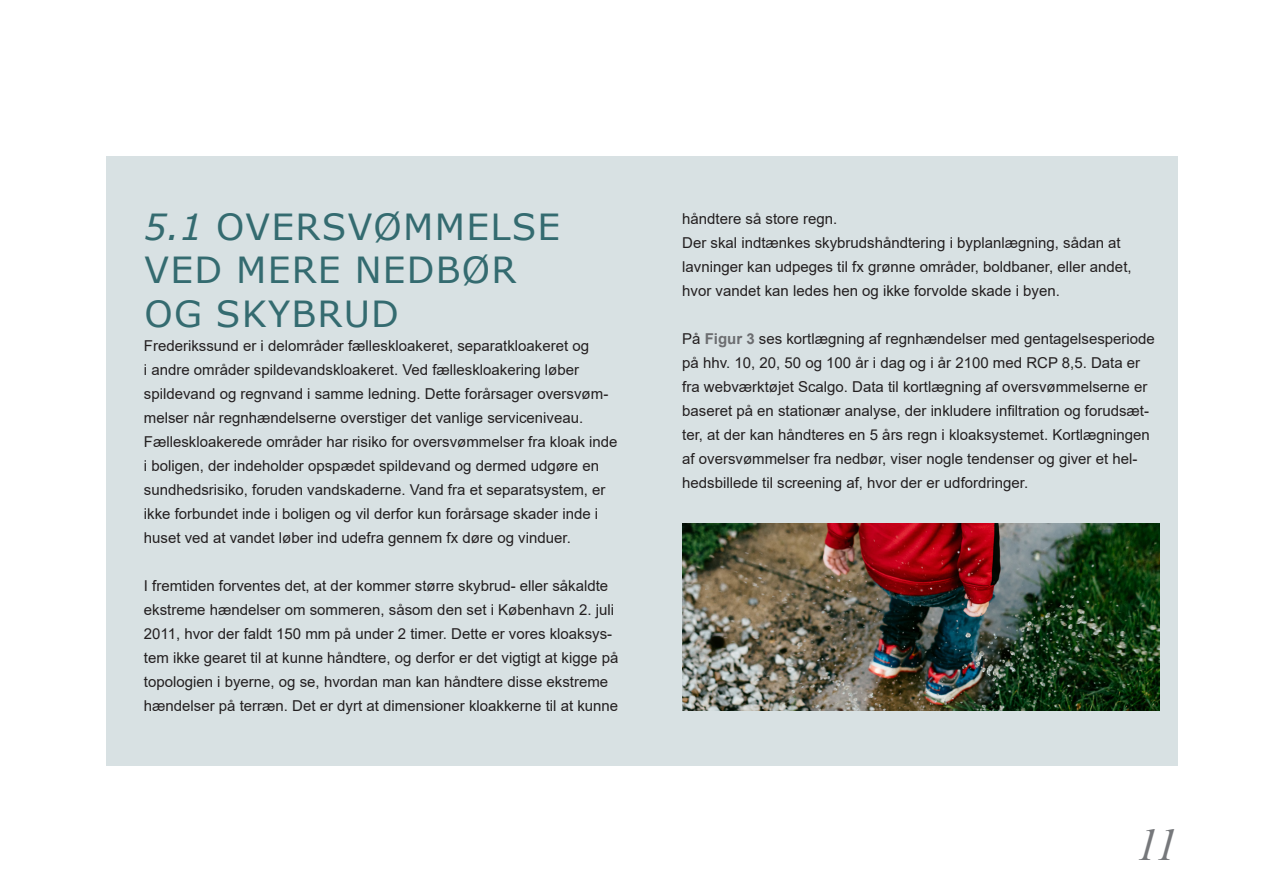
<style>
.page{position:relative;width:1263px;height:893px;background:#fff}
.page>*{position:absolute;margin:0;border:0;box-sizing:border-box;transform-origin:0 0}
.t1{font:italic 45px "Times New Roman";color:#76787b}
.Overskrifter_2{font:36px/43.2px "Verdana";letter-spacing:.035em;color:#346b70}
.Brødtekst{font:15px/24px "Arial";color:#231f20}
.s1{font-style:italic}
.s2{font-weight:700;color:#6c6d70}
</style>
<div class="page">
<div style="left:106px;top:156px;width:1072px;height:609px;background:#d8e1e3"></div>
<img style="left:682px;top:524px;width:477px;height:187px">
<p class="Overskrifter_2" style="left:144px;top:205px;width:418px"><span class="s1">5.1</span> OVERSVØMMELSE<br>VED MERE NEDBØR</p>
<p class="Overskrifter_2" style="left:144px;top:291px;width:256px">OG SKYBRUD</p>
<p class="Brødtekst" style="left:144px;top:333px;width:475px">Frederikssund er i delområder fælleskloakeret, separatkloakeret og<br>i andre områder spildevandskloakeret. Ved fælleskloakering løber spildevand og regnvand i samme ledning. Dette forårsager oversvøm&shy;melser når regnhændelserne overstiger det vanlige serviceniveau.<br>Fælleskloakerede områder har risiko for oversvømmelser fra kloak inde i boligen, der indeholder opspædet spildevand og dermed udgøre en sundhedsrisiko, foruden vandskaderne. Vand fra et separatsystem, er ikke forbundet inde i boligen og vil derfor kun forårsage skader inde i huset ved at vandet løber ind udefra gennem fx døre og vinduer.</p>
<p class="Brødtekst" style="left:144px;top:573px;width:476px">I fremtiden forventes det, at der kommer større skybrud- eller såkaldte ekstreme hændelser om sommeren, såsom den set i København 2. juli 2011, hvor der faldt 150 mm på under 2 timer. Dette er vores kloaksys&shy;tem ikke gearet til at kunne håndtere, og derfor er det vigtigt at kigge på topologien i byerne, og se, hvordan man kan håndtere disse ekstreme hændelser på terræn. Det er dyrt at dimensioner kloakkerne til at kunne</p>
<p class="Brødtekst" style="left:682px;top:206px;width:157px">håndtere så store regn.</p>
<p class="Brødtekst" style="left:682px;top:230px;width:451px">Der skal indtænkes skybrudshåndtering i byplanlægning, sådan at lavninger kan udpeges til fx grønne områder, boldbaner, eller andet, hvor vandet kan ledes hen og ikke forvolde skade i byen.</p>
<p class="Brødtekst" style="left:682px;top:326px;width:474px">På <span class="s2">Figur 3</span> ses kortlægning af regnhændelser med gentagelsesperiode på hhv. 10, 20, 50 og 100 år i dag og i år 2100 med RCP 8,5. Data er fra webværktøjet Scalgo. Data til kortlægning af oversvømmelserne er baseret på en stationær analyse, der inkludere infiltration og forudsæt&shy;ter, at der kan håndteres en 5 års regn i kloaksystemet. Kortlægningen af oversvømmelser fra nedbør, viser nogle tendenser og giver et hel&shy;hedsbillede til screening af, hvor der er udfordringer.</p>
<p class="t1" style="left:1136px;top:814px;width:43px">11</p>
</div>
